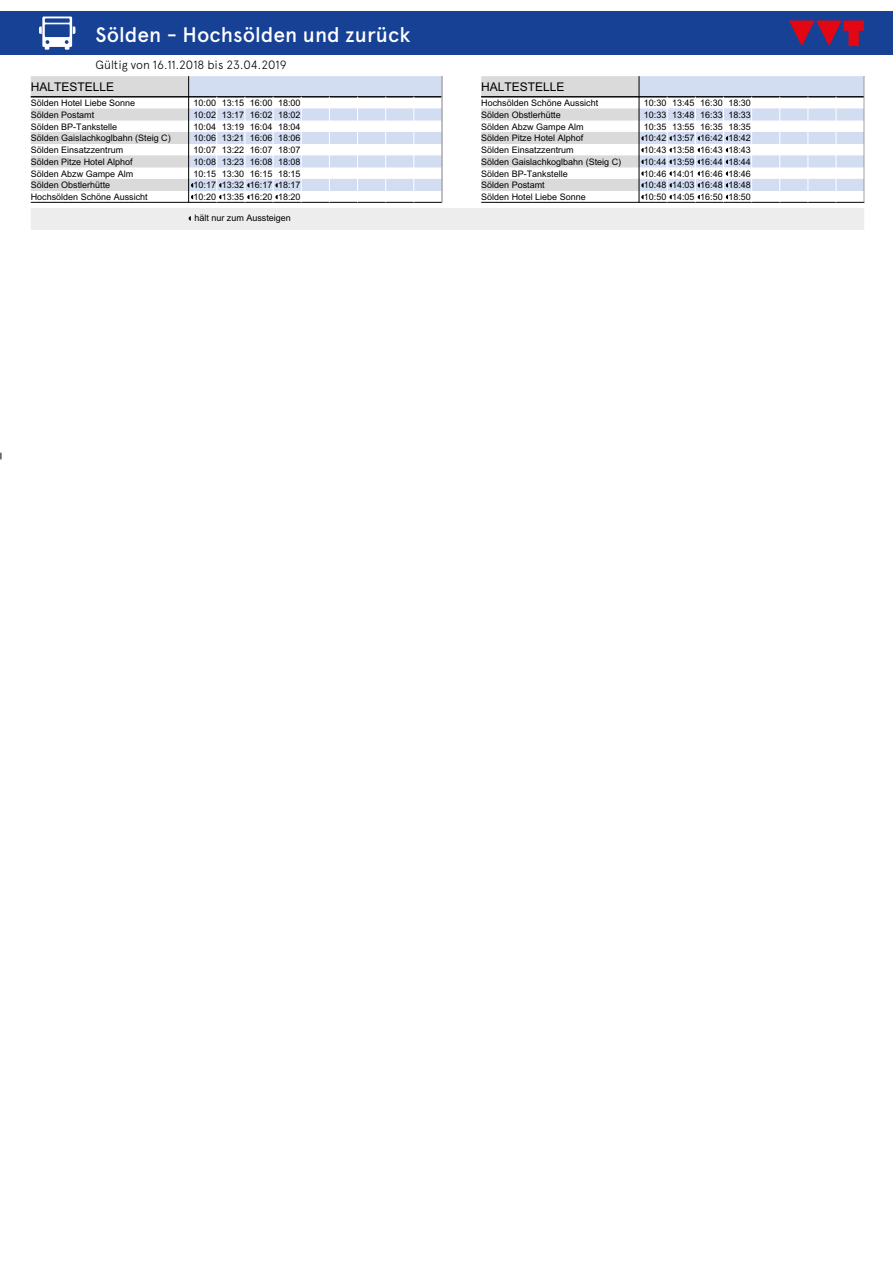
<style>
.page{position:relative;width:893px;height:1263px;background:#fff}
.page>*{position:absolute;margin:0;border:0;box-sizing:border-box;transform-origin:0 0}
.t1{font:500 21px "Apercu";color:#fff}
.t2{font:300 12px "Apercu";color:#000}
.t3{font:12px "Arial";color:#000}
.t4{font:9px/11.7px "Arial";color:#000;text-align:justify}
</style>
<div class="page">
<div style="left:0;top:12px;width:893px;height:43px;background:#164194"></div>
<svg style="left:31px;top:76px;width:411px;height:20px;background:#d6dce8"></svg>
<svg style="left:31px;top:108px;width:411px;height:13px;background:#d8dee9"></svg>
<svg style="left:31px;top:132px;width:411px;height:12px;background:#d5dbe8"></svg>
<svg style="left:31px;top:155px;width:411px;height:12px;background:#d7dce9"></svg>
<hr style="left:31px;top:97px;width:411px;height:1px;background:#000">
<hr style="left:31px;top:96px;width:411px;height:1px;background:#000">
<hr style="left:31px;top:202px;width:411px;height:1px;background:#000">
<hr style="left:188px;top:76px;width:1px;height:126px;background:#000">
<hr style="left:217px;top:97px;width:1px;height:105px;background:#fff">
<hr style="left:245px;top:97px;width:1px;height:105px;background:#fff">
<hr style="left:273px;top:97px;width:1px;height:105px;background:#fff">
<hr style="left:301px;top:97px;width:1px;height:105px;background:#fff">
<hr style="left:329px;top:97px;width:1px;height:105px;background:#fff">
<hr style="left:357px;top:97px;width:1px;height:105px;background:#fff">
<hr style="left:385px;top:97px;width:1px;height:105px;background:#fff">
<hr style="left:414px;top:97px;width:1px;height:105px;background:#fff">
<svg style="left:481px;top:76px;width:383px;height:20px;background:#d5dbe7"></svg>
<svg style="left:481px;top:108px;width:383px;height:13px;background:#d8dde9"></svg>
<hr style="left:481px;top:97px;width:384px;height:1px;background:#000">
<hr style="left:481px;top:96px;width:383px;height:1px;background:#000">
<hr style="left:481px;top:202px;width:383px;height:1px;background:#000">
<hr style="left:639px;top:76px;width:1px;height:126px;background:#000">
<hr style="left:667px;top:97px;width:1px;height:105px;background:#fff">
<hr style="left:695px;top:97px;width:1px;height:105px;background:#fff">
<hr style="left:723px;top:97px;width:1px;height:105px;background:#fff">
<hr style="left:751px;top:97px;width:1px;height:105px;background:#fff">
<hr style="left:779px;top:97px;width:1px;height:105px;background:#fff">
<hr style="left:808px;top:97px;width:1px;height:105px;background:#fff">
<hr style="left:836px;top:97px;width:1px;height:105px;background:#fff">
<hr style="left:864px;top:76px;width:1px;height:126px;background:#fff">
<svg style="left:31px;top:179px;width:411px;height:20px"></svg>
<svg style="left:481px;top:132px;width:384px;height:67px"></svg>
<div style="left:31px;top:208px;width:833px;height:22px;background:#ededed"></div>
<svg style="left:789px;top:21px;width:75px;height:25px"></svg>
<svg style="left:39px;top:17px;width:36px;height:33px"></svg>
<h1 class="t1" style="left:96px;top:22px;width:316px">Sölden - Hochsölden und zurück</h1>
<h2 class="t2" style="left:96px;top:61px;width:192px">Gültig von 16.11.2018 bis 23.04.2019</h2>
<h2 class="t3" style="left:31px;top:82px;width:85px">HALTESTELLE</h2>
<p class="t4" style="left:31px;top:98px;width:141px;text-align:left">Sölden Hotel Liebe Sonne<br>Sölden Postamt<br>Sölden BP-Tankstelle<br>Sölden Gaislachkoglbahn (Steig C)<br>Sölden Einsatzzentrum<br>Sölden Pitze Hotel Alphof<br>Sölden Abzw Gampe Alm<br>Sölden Obstlerhütte<br>Hochsölden Schöne Aussicht</p>
<p class="t4" style="left:194px;top:98px;width:24px">10:00<br>10:02<br>10:04<br>10:06<br>10:07<br>10:08<br>10:15<br>10:17<br>10:20</p>
<p class="t4" style="left:222px;top:98px;width:24px">13:15<br>13:17<br>13:19<br>13:21<br>13:22<br>13:23<br>13:30<br>13:32<br>13:35</p>
<p class="t4" style="left:250px;top:98px;width:24px">16:00<br>16:02<br>16:04<br>16:06<br>16:07<br>16:08<br>16:15<br>16:17<br>16:20</p>
<p class="t4" style="left:278px;top:98px;width:24px">18:00<br>18:02<br>18:04<br>18:06<br>18:07<br>18:08<br>18:15<br>18:17<br>18:20</p>
<p class="t4" style="left:194px;top:213px;width:98px">hält nur zum Aussteigen</p>
<h2 class="t3" style="left:481px;top:82px;width:85px">HALTESTELLE</h2>
<p class="t4" style="left:481px;top:98px;width:141px;text-align:left">Hochsölden Schöne Aussicht<br>Sölden Obstlerhütte<br>Sölden Abzw Gampe Alm<br>Sölden Pitze Hotel Alphof<br>Sölden Einsatzzentrum<br>Sölden Gaislachkoglbahn (Steig C)<br>Sölden BP-Tankstelle<br>Sölden Postamt<br>Sölden Hotel Liebe Sonne</p>
<p class="t4" style="left:644px;top:98px;width:24px">10:30<br>10:33<br>10:35<br>10:42<br>10:43<br>10:44<br>10:46<br>10:48<br>10:50</p>
<p class="t4" style="left:672px;top:98px;width:24px">13:45<br>13:48<br>13:55<br>13:57<br>13:58<br>13:59<br>14:01<br>14:03<br>14:05</p>
<p class="t4" style="left:700px;top:98px;width:24px">16:30<br>16:33<br>16:35<br>16:42<br>16:43<br>16:44<br>16:46<br>16:48<br>16:50</p>
<p class="t4" style="left:728px;top:98px;width:24px">18:30<br>18:33<br>18:35<br>18:42<br>18:43<br>18:44<br>18:46<br>18:48<br>18:50</p>
</div>
